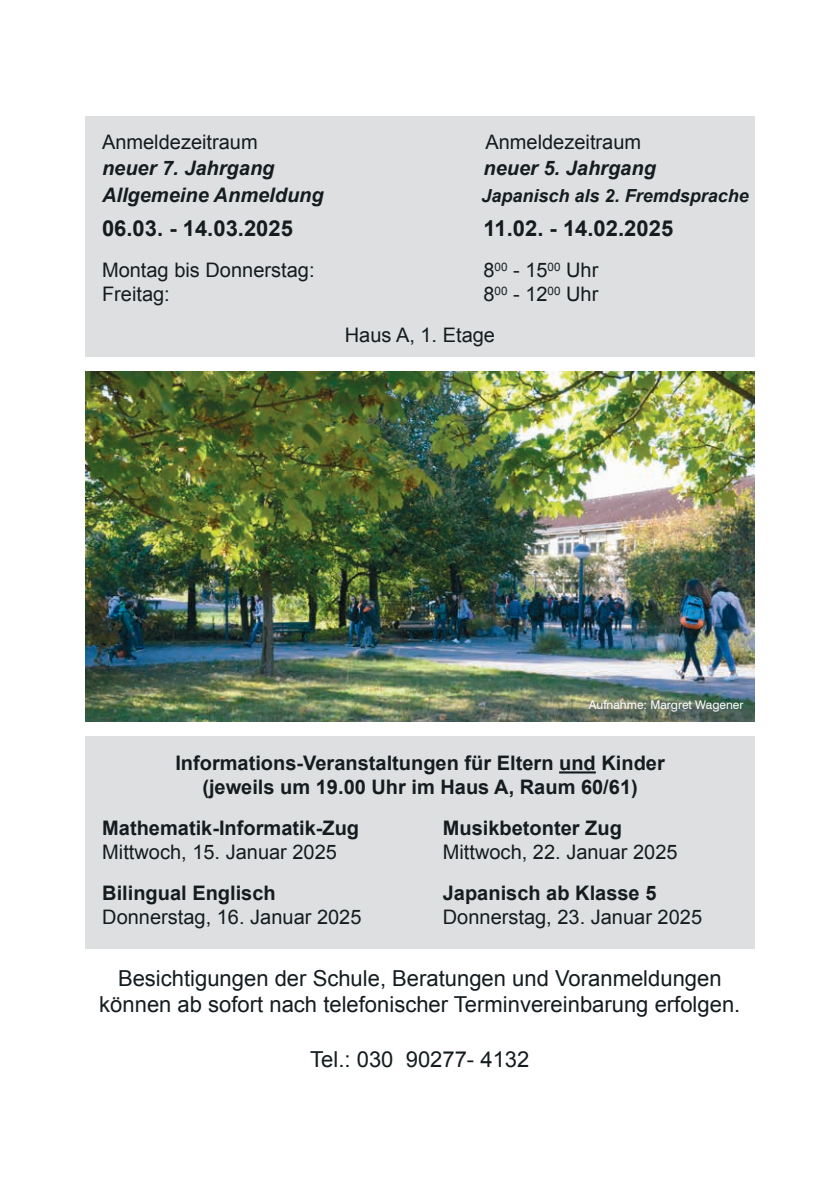
<style>
.page{position:relative;width:840px;height:1191px;background:#fff}
.page>*{position:absolute;margin:0;border:0;box-sizing:border-box;transform-origin:0 0}
.t1{font:22px/26.4px "Arial";color:#141c1f;text-align:center}
.t2{font:700 22px "Arial";color:#141c1f}
.t3{font:20px/41px "Arial";color:#141c1f}
.t4{font:700 20px/24px "Arial";color:#141c1f;text-align:center}
.t5{font:italic 700 20px "Arial";color:#141c1f}
.t6{font:italic 700 18px "Arial";color:#141c1f}
.t7{font:12px "Swiss 721 BT";color:#fff}
</style>
<div class="page">
<img style="left:85px;top:371px;width:669px;height:350px">
<div style="left:85px;top:116px;width:669px;height:241px;background:#dedfe1"></div>
<div style="left:85px;top:736px;width:669px;height:213px;background:#dedfe1"></div>
<hr style="left:559px;top:771px;width:36px;height:2px;background:#141c1f">
<p class="t3" style="left:102px;top:122px;width:157px">Anmeldezeitraum</p>
<p class="t3" style="left:485px;top:122px;width:157px">Anmeldezeitraum</p>
<p class="t5" style="left:102px;top:155px;width:174px">neuer 7. Jahrgang</p>
<p class="t5" style="left:483px;top:155px;width:174px">neuer 5. Jahrgang</p>
<p class="t5" style="left:102px;top:181px;width:223px">Allgemeine Anmeldung</p>
<p class="t6" style="left:481px;top:183px;width:269px">Japanisch als 2. Fremdsprache</p>
<p class="t2" style="left:102px;top:214px;width:192px">06.03. - 14.03.2025</p>
<p class="t2" style="left:483px;top:214px;width:191px">11.02. - 14.02.2025</p>
<p class="t3" style="left:102px;top:250px;width:214px">Montag bis Donnerstag:</p>
<p class="t3" style="left:483px;top:250px;width:116px">8<sup>00</sup> - 15<sup>00</sup> Uhr</p>
<p class="t3" style="left:102px;top:274px;width:69px">Freitag:</p>
<p class="t3" style="left:344px;top:274px;width:255px;text-indent:138px">8<sup>00</sup> - 12<sup>00</sup> Uhr<br>Haus A, 1. Etage</p>
<p class="t7" style="left:588px;top:697px;width:156px">Aufnahme: Margret Wagener</p>
<p class="t4" style="left:175px;top:752px;width:490px">Informations-Veranstaltungen für Eltern und Kinder (jeweils um 19.00 Uhr im Haus A, Raum 60/61)</p>
<p class="t4" style="left:102px;top:817px;width:258px">Mathematik-Informatik-Zug</p>
<p class="t4" style="left:442px;top:817px;width:180px">Musikbetonter Zug</p>
<p class="t3" style="left:102px;top:832px;width:236px">Mittwoch, 15. Januar 2025</p>
<p class="t3" style="left:442px;top:832px;width:236px">Mittwoch, 22. Januar 2025</p>
<p class="t4" style="left:102px;top:882px;width:175px">Bilingual Englisch</p>
<p class="t4" style="left:442px;top:882px;width:215px">Japanisch ab Klasse 5</p>
<p class="t3" style="left:102px;top:897px;width:261px">Donnerstag, 16. Januar 2025</p>
<p class="t3" style="left:442px;top:897px;width:261px">Donnerstag, 23. Januar 2025</p>
<p class="t1" style="left:99px;top:965px;width:642px">Besichtigungen der Schule, Beratungen und Voranmeldungen können ab sofort nach telefonischer Terminvereinbarung erfolgen.</p>
<p class="t1" style="left:310px;top:1046px;width:220px">Tel.: 030 90277- 4132</p>
</div>
